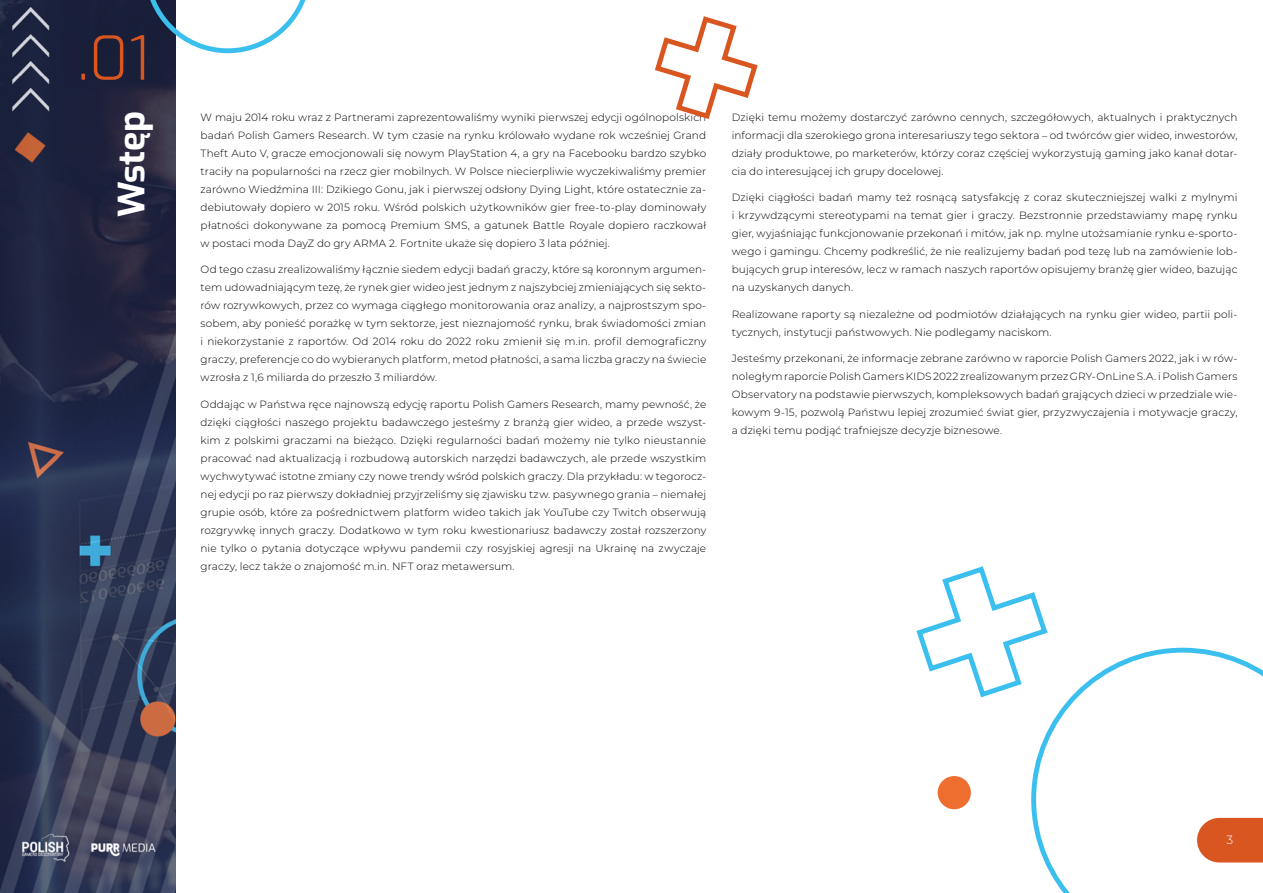
<style>
.page{position:relative;width:1263px;height:893px;background:#fff}
.page>*{position:absolute;margin:0;border:0;box-sizing:border-box;transform-origin:0 0}
.t1{font:60px "Exo";color:#da5620}
.t2{font:36px "Exo";color:#fff}
.t3{font:300 12px "Montserrat";color:#fff}
.t4{font:300 10.5px/18px "Montserrat";letter-spacing:.01em;color:#000;text-align:justify}
</style>
<div class="page">
<img style="left:0;top:0;width:175px;height:893px">
<svg style="left:1031px;top:647px;width:232px;height:246px"></svg>
<svg style="left:916px;top:566px;width:134px;height:134px"></svg>
<svg style="left:655px;top:16px;width:103px;height:103px"></svg>
<svg style="left:938px;top:776px;width:33px;height:33px"></svg>
<svg style="left:142px;top:0;width:164px;height:56px"></svg>
<h1 class="t1" style="left:78px;top:15px;width:74px">.01</h1>
<h2 class="t2" style="left:105px;top:217px;width:108px;rotate:-90deg">Wstęp</h2>
<p class="t4" style="left:201px;top:108px;width:507px">W maju 2014 roku wraz z Partnerami zaprezentowaliśmy wyniki pierwszej edycji ogólnopolskich badań Polish Gamers Research. W tym czasie na rynku królowało wydane rok wcześniej Grand Theft Auto V, gracze emocjonowali się nowym PlayStation 4, a gry na Facebooku bardzo szybko traciły na popularności na rzecz gier mobilnych. W Polsce niecierpliwie wyczekiwaliśmy premier zarówno Wiedźmina III: Dzikiego Gonu, jak i pierwszej odsłony Dying Light, które ostatecznie za&shy;debiutowały dopiero w 2015 roku. Wśród polskich użytkowników gier free-to-play dominowały płatności dokonywane za pomocą Premium SMS, a gatunek Battle Royale dopiero raczkował w postaci moda DayZ do gry ARMA 2. Fortnite ukaże się dopiero 3 lata później.</p>
<p class="t4" style="left:201px;top:260px;width:507px">Od tego czasu zrealizowaliśmy łącznie siedem edycji badań graczy, które są koronnym argumen&shy;tem udowadniającym tezę, że rynek gier wideo jest jednym z najszybciej zmieniających się sekto&shy;rów rozrywkowych, przez co wymaga ciągłego monitorowania oraz analizy, a najprostszym spo&shy;sobem, aby ponieść porażkę w tym sektorze, jest nieznajomość rynku, brak świadomości zmian i niekorzystanie z raportów. Od 2014 roku do 2022 roku zmienił się m.in. profil demograficzny graczy, preferencje co do wybieranych platform, metod płatności, a sama liczba graczy na świecie wzrosła z 1,6 miliarda do przeszło 3 miliardów.</p>
<p class="t4" style="left:201px;top:395px;width:507px">Oddając w Państwa ręce najnowszą edycję raportu Polish Gamers Research, mamy pewność, że dzięki ciągłości naszego projektu badawczego jesteśmy z branżą gier wideo, a przede wszyst&shy;kim z polskimi graczami na bieżąco. Dzięki regularności badań możemy nie tylko nieustannie pracować nad aktualizacją i rozbudową autorskich narzędzi badawczych, ale przede wszystkim wychwytywać istotne zmiany czy nowe trendy wśród polskich graczy. Dla przykładu: w tegorocz&shy;nej edycji po raz pierwszy dokładniej przyjrzeliśmy się zjawisku tzw. pasywnego grania – niemałej grupie osób, które za pośrednictwem platform wideo takich jak YouTube czy Twitch obserwują rozgrywkę innych graczy. Dodatkowo w tym roku kwestionariusz badawczy został rozszerzony nie tylko o pytania dotyczące wpływu pandemii czy rosyjskiej agresji na Ukrainę na zwyczaje graczy, lecz także o znajomość m.in. NFT oraz metawersum.</p>
<p class="t4" style="left:732px;top:108px;width:507px">Dzięki temu możemy dostarczyć zarówno cennych, szczegółowych, aktualnych i praktycznych informacji dla szerokiego grona interesariuszy tego sektora – od twórców gier wideo, inwestorów, działy produktowe, po marketerów, którzy coraz częściej wykorzystują gaming jako kanał dotar&shy;cia do interesującej ich grupy docelowej.</p>
<p class="t4" style="left:732px;top:188px;width:507px">Dzięki ciągłości badań mamy też rosnącą satysfakcję z coraz skuteczniejszej walki z mylnymi i krzywdzącymi stereotypami na temat gier i graczy. Bezstronnie przedstawiamy mapę rynku gier, wyjaśniając funkcjonowanie przekonań i mitów, jak np. mylne utożsamianie rynku e-sporto&shy;wego i gamingu. Chcemy podkreślić, że nie realizujemy badań pod tezę lub na zamówienie lob&shy;bujących grup interesów, lecz w ramach naszych raportów opisujemy branżę gier wideo, bazując na uzyskanych danych.</p>
<p class="t4" style="left:732px;top:305px;width:507px">Realizowane raporty są niezależne od podmiotów działających na rynku gier wideo, partii poli&shy;tycznych, instytucji państwowych. Nie podlegamy naciskom.</p>
<p class="t4" style="left:732px;top:349px;width:507px">Jesteśmy przekonani, że informacje zebrane zarówno w raporcie Polish Gamers 2022, jak i w rów&shy;noległym raporcie Polish Gamers KIDS 2022 zrealizowanym przez GRY-OnLine S.A. i Polish Gamers Observatory na podstawie pierwszych, kompleksowych badań grających dzieci w przedziale wie&shy;kowym 9-15, pozwolą Państwu lepiej zrozumieć świat gier, przyzwyczajenia i motywacje graczy, a dzięki temu podjąć trafniejsze decyzje biznesowe.</p>
<p class="t3" style="left:1226px;top:832px;width:8px">3</p>
</div>
